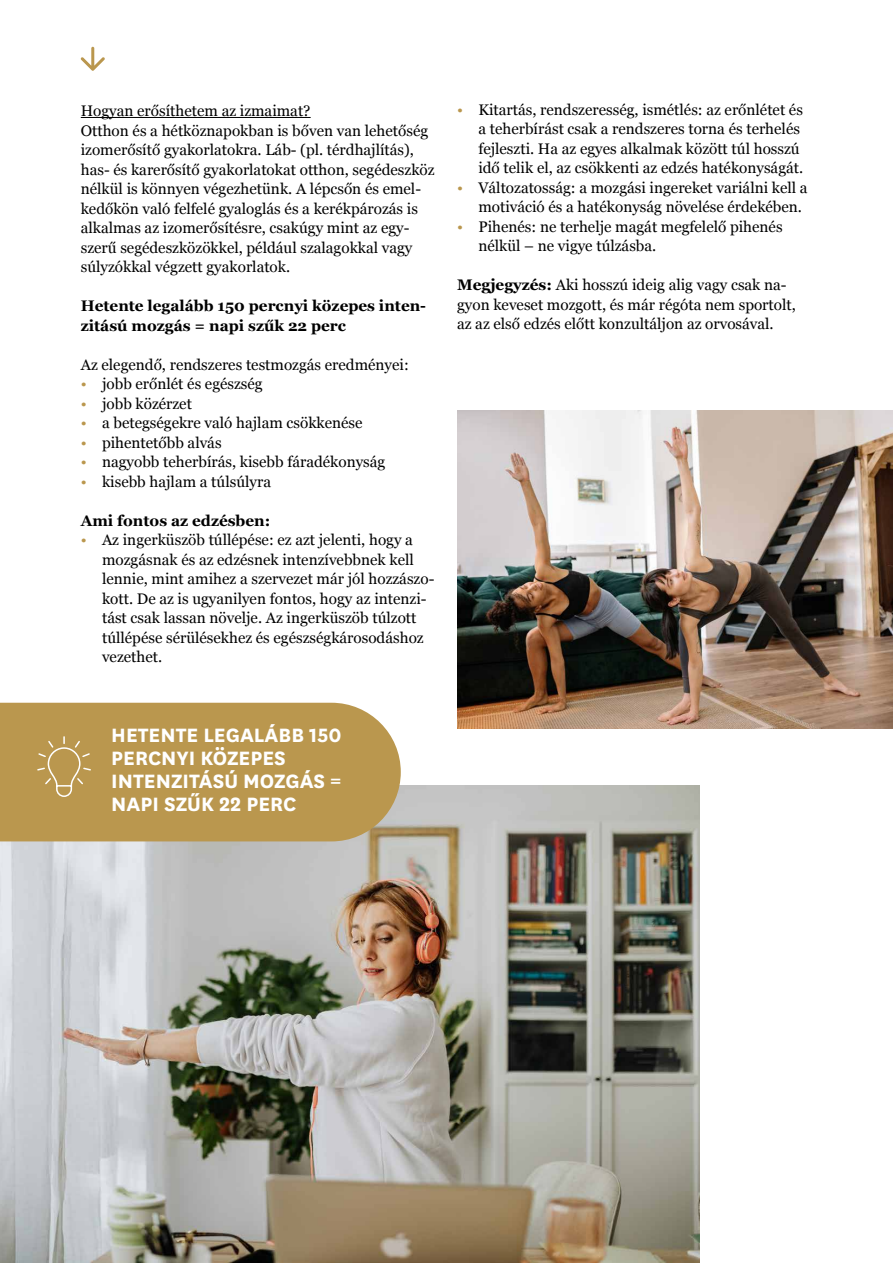
<style>
.page{position:relative;width:893px;height:1263px;background:#fff}
.page>*{position:absolute;margin:0;border:0;box-sizing:border-box;transform-origin:0 0}
.t1{font:700 22.65px/23px "National";color:#fff}
.t2{font:15.3px/19.5px "Georgia";color:#000}
.t3{font:700 15.3px/19.5px "Georgia";color:#000}
.s1{color:#ba974e}
.s2{font-weight:700}
</style>
<div class="page">
<img style="left:0;top:785px;width:699px;height:478px">
<hr style="left:81px;top:117px;width:230px;height:1px;background:#000">
<svg style="left:81px;top:47px;width:24px;height:24px"></svg>
<img style="left:457px;top:411px;width:436px;height:317px">
<div style="left:0;top:703px;width:401px;height:138px;background:#ba974e"></div>
<svg style="left:36px;top:735px;width:56px;height:63px;background:#c0a05d"></svg>
<p class="t2" style="left:81px;top:100px;width:355px">Hogyan erősíthetem az izmaimat?<br>Otthon és a hétköznapokban is bőven van lehetőség izomerősítő gyakorlatokra. Láb- (pl. térdhajlítás), has- és karerősítő gyakorlatokat otthon, segédeszköz nélkül is könnyen végezhetünk. A lépcsőn és emel&shy;kedőkön való felfelé gyaloglás és a kerékpározás is alkalmas az izomerősítésre, csakúgy mint az egy&shy;szerű segédeszközökkel, például szalagokkal vagy súlyzókkal végzett gyakorlatok.</p>
<p class="t3" style="left:81px;top:296px;width:347px">Hetente legalább 150 percnyi közepes inten&shy;zitású mozgás = napi szűk 22 perc</p>
<p class="t2" style="left:81px;top:354px;width:330px">Az elegendő, rendszeres testmozgás eredményei:</p>
<p class="t2" style="left:81px;top:373px;width:183px"><span class="s1">•</span> jobb erőnlét és egészség</p>
<p class="t2" style="left:81px;top:393px;width:113px"><span class="s1">•</span> jobb közérzet</p>
<p class="t2" style="left:81px;top:412px;width:283px"><span class="s1">•</span> a betegségekre való hajlam csökkenése</p>
<p class="t2" style="left:81px;top:432px;width:142px"><span class="s1">•</span> pihentetőbb alvás</p>
<p class="t2" style="left:81px;top:451px;width:306px"><span class="s1">•</span> nagyobb teherbírás, kisebb fáradékonyság</p>
<p class="t2" style="left:81px;top:471px;width:192px"><span class="s1">•</span> kisebb hajlam a túlsúlyra</p>
<p class="t3" style="left:81px;top:511px;width:191px">Ami fontos az edzésben:</p>
<p class="t2" style="left:102px;top:530px;width:334px;text-indent:-21px"><span class="s1">•</span> Az ingerküszöb túllépése: ez azt jelenti, hogy a mozgásnak és az edzésnek intenzívebbnek kell lennie, mint amihez a szervezet már jól hozzászo&shy;kott. De az is ugyanilyen fontos, hogy az intenzi&shy;tást csak lassan növelje. Az ingerküszöb túlzott túllépése sérülésekhez és egészségkárosodáshoz vezethet.</p>
<p class="t2" style="left:478px;top:99px;width:326px;text-indent:-21px"><span class="s1">•</span> Kitartás, rendszeresség, ismétlés: az erőnlétet és a teherbírást csak a rendszeres torna és terhelés fejleszti. Ha az egyes alkalmak között túl hosszú idő telik el, az csökkenti az edzés hatékonyságát.</p>
<p class="t2" style="left:478px;top:177px;width:331px;text-indent:-21px"><span class="s1">•</span> Változatosság: a mozgási ingereket variálni kell a motiváció és a hatékonyság növelése érdekében.</p>
<p class="t2" style="left:478px;top:216px;width:306px;text-indent:-21px"><span class="s1">•</span> Pihenés: ne terhelje magát megfelelő pihenés nélkül – ne vigye túlzásba.</p>
<p class="t2" style="left:457px;top:275px;width:340px"><span class="s2">Megjegyzés:</span> Aki hosszú ideig alig vagy csak na&shy;gyon keveset mozgott, és már régóta nem sportolt, az az első edzés előtt konzultáljon az orvosával.</p>
<h1 class="t1" style="left:111px;top:722px;width:232px">HETENTE LEGALÁBB 150<br>PERCNYI KÖZEPES<br>INTENZITÁSÚ MOZGÁS =<br>NAPI SZŰK 22 PERC</h1>
</div>
